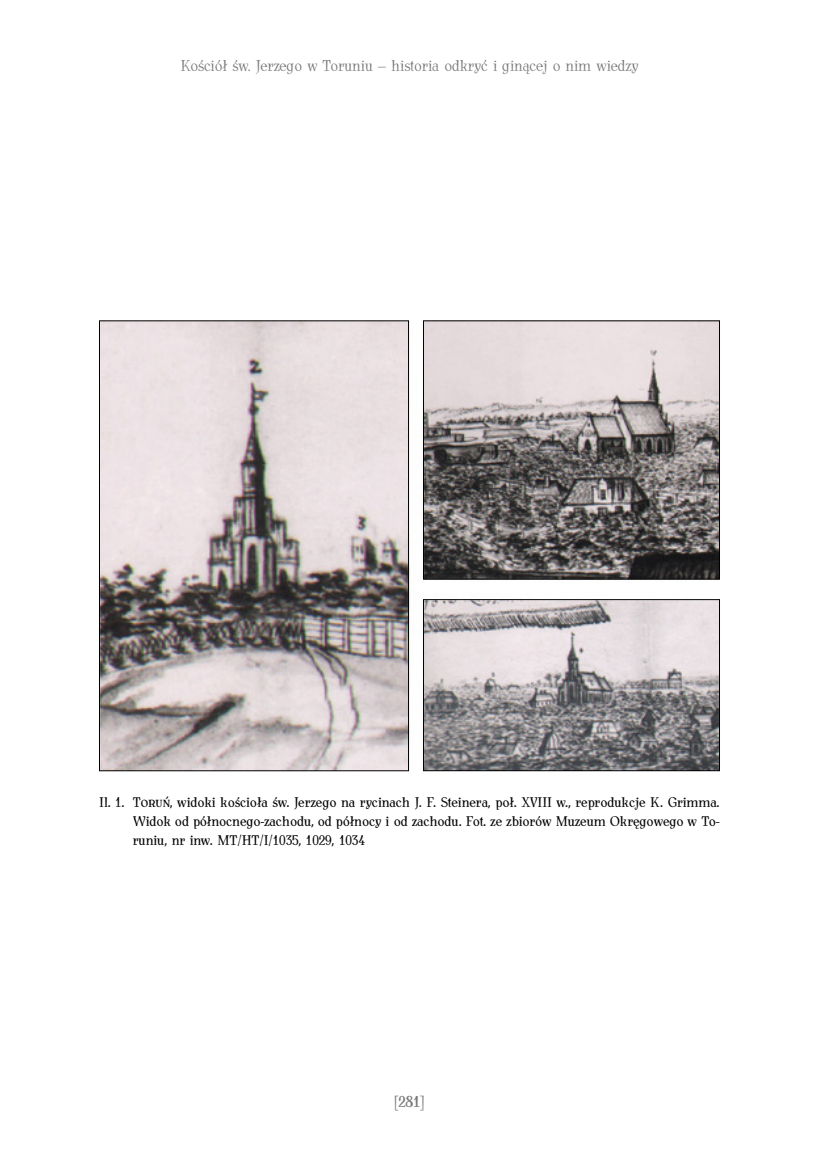
<style>
.page{position:relative;width:819px;height:1166px;background:#fff}
.page>*{position:absolute;margin:0;border:0;box-sizing:border-box;transform-origin:0 0}
.t1{font:300 15.75px "Antykwa Torunska Cond";letter-spacing:-.01em;color:#787878}
.t2{font:15.75px "Antykwa Torunska Cond Med";color:#787878}
.t3{font:14px/19.2px "Antykwa Torunska Cond";letter-spacing:-.01em;color:#000;text-align:justify}
</style>
<div class="page">
<img style="left:99px;top:320px;width:620px;height:449px">
<div style="left:99px;top:321px;width:310px;height:450px;border:1px solid #000"></div>
<div style="left:423px;top:321px;width:296px;height:258px;border:1px solid #000"></div>
<div style="left:423px;top:599px;width:296px;height:172px;border:1px solid #000"></div>
<p class="t1" style="left:180px;top:54px;width:459px">Kościół św. Jerzego w Toruniu – historia odkryć i ginącej o nim wiedzy</p>
<p class="t3" style="left:133px;top:791px;width:588px;text-indent:-34px">Il. 1. Toruń, widoki kościoła św. Jerzego na rycinach J. F. Steinera, poł. XVIII w., reprodukcje K. Grimma.<br>Widok od północnego-zachodu, od północy i od zachodu. Fot. ze zbiorów Muzeum Okręgowego w To&shy;runiu, nr inw. MT/HT/I/1035, 1029, 1034</p>
<p class="t2" style="left:394px;top:1089px;width:31px">[281]</p>
</div>
